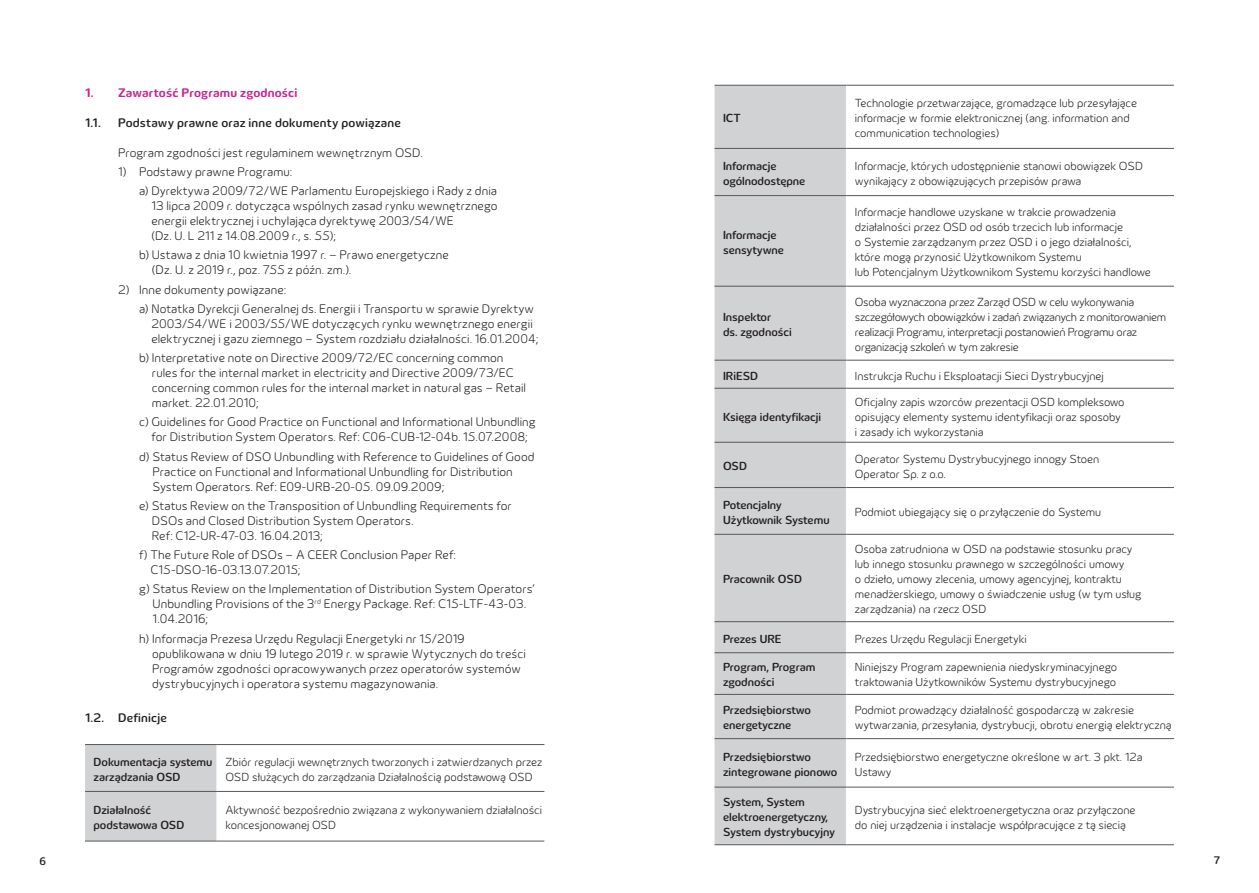
<style>
.page{position:relative;width:1259px;height:893px;background:#fff}
.page>*{position:absolute;margin:0;border:0;box-sizing:border-box;transform-origin:0 0}
.Tekst{font:300 12.75px/15px "Innogy";letter-spacing:.005em;color:#231f20}
.t1{font:500 12.75px "Innogy";letter-spacing:.015em;color:#231f20}
.t2{font:700 12.75px "Innogy";letter-spacing:.01em;color:#c52691}
.Normalny{font:300 12px/15px "Innogy";color:#231f20}
.Normalny-2{font:500 12px/15px "Innogy";letter-spacing:-.005em;color:#231f20}
.Normalny-3{font:300 12px/15px "Innogy";letter-spacing:-.02em;color:#231f20}
.t3{font:500 11.25px "Innogy";color:#231f20}
</style>
<div class="page">
<svg style="left:714px;top:86px;width:132px;height:758px;background:#d2d3d5"></svg>
<hr style="left:714px;top:85px;width:132px;height:1px;background:#57585a">
<hr style="left:846px;top:85px;width:328px;height:1px;background:#57585a">
<hr style="left:714px;top:148px;width:132px;height:1px;background:#57585a">
<hr style="left:846px;top:148px;width:328px;height:1px;background:#57585a">
<hr style="left:714px;top:195px;width:132px;height:1px;background:#57585a">
<hr style="left:846px;top:195px;width:328px;height:1px;background:#57585a">
<hr style="left:714px;top:286px;width:132px;height:1px;background:#57585a">
<hr style="left:846px;top:286px;width:328px;height:1px;background:#57585a">
<hr style="left:714px;top:360px;width:132px;height:1px;background:#57585a">
<hr style="left:846px;top:360px;width:328px;height:1px;background:#57585a">
<hr style="left:714px;top:388px;width:132px;height:1px;background:#57585a">
<hr style="left:846px;top:388px;width:328px;height:1px;background:#57585a">
<hr style="left:714px;top:442px;width:132px;height:1px;background:#57585a">
<hr style="left:846px;top:442px;width:328px;height:1px;background:#57585a">
<hr style="left:714px;top:487px;width:132px;height:1px;background:#57585a">
<hr style="left:846px;top:487px;width:328px;height:1px;background:#57585a">
<hr style="left:714px;top:534px;width:132px;height:1px;background:#57585a">
<hr style="left:846px;top:534px;width:328px;height:1px;background:#57585a">
<hr style="left:714px;top:621px;width:132px;height:1px;background:#57585a">
<hr style="left:846px;top:621px;width:328px;height:1px;background:#57585a">
<hr style="left:714px;top:652px;width:132px;height:1px;background:#57585a">
<hr style="left:846px;top:652px;width:328px;height:1px;background:#57585a">
<hr style="left:714px;top:694px;width:132px;height:1px;background:#57585a">
<hr style="left:846px;top:694px;width:328px;height:1px;background:#57585a">
<hr style="left:714px;top:738px;width:132px;height:1px;background:#57585a">
<hr style="left:846px;top:738px;width:328px;height:1px;background:#57585a">
<hr style="left:714px;top:787px;width:132px;height:1px;background:#57585a">
<hr style="left:846px;top:787px;width:328px;height:1px;background:#57585a">
<hr style="left:714px;top:844px;width:132px;height:1px;background:#57585a">
<hr style="left:846px;top:844px;width:328px;height:1px;background:#57585a">
<div style="left:85px;top:745px;width:132px;height:96px;background:#d1d2d4"></div>
<hr style="left:85px;top:744px;width:132px;height:1px;background:#57585a">
<hr style="left:217px;top:744px;width:327px;height:1px;background:#57585a">
<hr style="left:85px;top:791px;width:132px;height:1px;background:#57585a">
<hr style="left:217px;top:791px;width:327px;height:1px;background:#57585a">
<hr style="left:85px;top:841px;width:132px;height:1px;background:#57585a">
<hr style="left:217px;top:841px;width:327px;height:1px;background:#57585a">
<p class="t2" style="left:85px;top:85px;width:214px">1. Zawartość Programu zgodności</p>
<p class="t1" style="left:85px;top:115px;width:17px">1.1.</p>
<p class="t1" style="left:118px;top:115px;width:284px">Podstawy prawne oraz inne dokumenty powiązane</p>
<p class="Tekst" style="left:118px;top:145px;width:306px">Program zgodności jest regulaminem wewnętrznym OSD.</p>
<p class="Tekst" style="left:118px;top:164px;width:176px">1) Podstawy prawne Programu:</p>
<p class="Tekst" style="left:151px;top:184px;width:348px;text-indent:-12px">a) Dyrektywa 2009/72/WE Parlamentu Europejskiego i Rady z dnia 13 lipca 2009 r. dotycząca wspólnych zasad rynku wewnętrznego energii elektrycznej i uchylająca dyrektywę 2003/54/WE<br>(Dz. U. L 211 z 14.08.2009 r., s. 55);</p>
<p class="Tekst" style="left:152px;top:248px;width:298px;text-indent:-13px">b) Ustawa z dnia 10 kwietnia 1997 r. – Prawo energetyczne (Dz. U. z 2019 r., poz. 755 z późn. zm.).</p>
<p class="Tekst" style="left:118px;top:282px;width:170px">2) Inne dokumenty powiązane:</p>
<p class="Tekst" style="left:151px;top:301px;width:388px;text-indent:-12px">a) Notatka Dyrekcji Generalnej ds. Energii i Transportu w sprawie Dyrektyw<br>2003/54/WE i 2003/55/WE dotyczących rynku wewnętrznego energii elektrycznej i gazu ziemnego – System rozdziału działalności. 16.01.2004;</p>
<p class="Tekst" style="left:152px;top:351px;width:375px;text-indent:-13px">b) Interpretative note on Directive 2009/72/EC concerning common rules for the internal market in electricity and Directive 2009/73/EC concerning common rules for the internal market in natural gas – Retail market. 22.01.2010;</p>
<p class="Tekst" style="left:139px;top:415px;width:398px;text-align:center">c) Guidelines for Good Practice on Functional and Informational Unbundling for Distribution System Operators. Ref: C06-CUB-12-04b. 15.07.2008;</p>
<p class="Tekst" style="left:152px;top:449px;width:384px;text-indent:-13px">d) Status Review of DSO Unbundling with Reference to Guidelines of Good<br>Practice on Functional and Informational Unbundling for Distribution<br>System Operators. Ref: E09-URB-20-05. 09.09.2009;</p>
<p class="Tekst" style="left:152px;top:498px;width:362px;text-indent:-13px">e) Status Review on the Transposition of Unbundling Requirements for<br>DSOs and Closed Distribution System Operators.<br>Ref: C12-UR-47-03. 16.04.2013;</p>
<p class="Tekst" style="left:150px;top:548px;width:307px;text-indent:-11px">f) The Future Role of DSOs – A CEER Conclusion Paper Ref:<br>C15-DSO-16-03.13.07.2015;</p>
<p class="Tekst" style="left:153px;top:582px;width:384px;text-indent:-13px">g) Status Review on the Implementation of Distribution System Operators’<br>Unbundling Provisions of the 3<sup>rd</sup> Energy Package. Ref: C15-LTF-43-03.<br>1.04.2016;</p>
<p class="Tekst" style="left:152px;top:631px;width:375px;text-indent:-13px">h) Informacja Prezesa Urzędu Regulacji Energetyki nr 15/2019 opublikowana w dniu 19 lutego 2019 r. w sprawie Wytycznych do treści Programów zgodności opracowywanych przez operatorów systemów dystrybucyjnych i operatora systemu magazynowania.</p>
<p class="t1" style="left:85px;top:710px;width:83px">1.2. Definicje</p>
<p class="Normalny-2" style="left:94px;top:755px;width:120px">Dokumentacja systemu zarządzania OSD</p>
<p class="Normalny" style="left:225px;top:755px;width:318px">Zbiór regulacji wewnętrznych tworzonych i zatwierdzanych przez<br>OSD służących do zarządzania Działalnością podstawową OSD</p>
<p class="Normalny-2" style="left:94px;top:803px;width:92px">Działalność podstawowa OSD</p>
<p class="Normalny" style="left:225px;top:803px;width:318px">Aktywność bezpośrednio związana z wykonywaniem działalności koncesjonowanej OSD</p>
<p class="Normalny-2" style="left:723px;top:111px;width:19px">ICT</p>
<p class="Normalny" style="left:855px;top:96px;width:284px">Technologie przetwarzające, gromadzące lub przesyłające informacje w formie elektronicznej (ang. information and communication technologies)</p>
<p class="Normalny-2" style="left:723px;top:159px;width:84px">Informacje ogólnodostępne</p>
<p class="Normalny" style="left:855px;top:159px;width:289px">Informacje, których udostępnienie stanowi obowiązek OSD wynikający z obowiązujących przepisów prawa</p>
<p class="Normalny-2" style="left:723px;top:228px;width:62px">Informacje sensytywne</p>
<p class="Normalny-2" style="left:723px;top:310px;width:70px">Inspektor<br>ds. zgodności</p>
<p class="Normalny" style="left:855px;top:205px;width:297px">Informacje handlowe uzyskane w trakcie prowadzenia działalności przez OSD od osób trzecich lub informacje<br>o Systemie zarządzanym przez OSD i o jego działalności, które mogą przynosić Użytkownikom Systemu<br>lub Potencjalnym Użytkownikom Systemu korzyści handlowe</p>
<p class="Normalny-3" style="left:855px;top:295px;width:313px">Osoba wyznaczona przez Zarząd OSD w celu wykonywania szczegółowych obowiązków i zadań związanych z monitorowaniem realizacji Programu, interpretacji postanowień Programu oraz organizacją szkoleń w tym zakresie</p>
<p class="Normalny-2" style="left:723px;top:368px;width:37px">IRiESD</p>
<p class="Normalny" style="left:855px;top:368px;width:250px">Instrukcja Ruchu i Eksploatacji Sieci Dystrybucyjnej</p>
<p class="Normalny-2" style="left:723px;top:409px;width:99px">Księga identyfikacji</p>
<p class="Normalny" style="left:855px;top:395px;width:271px">Oficjalny zapis wzorców prezentacji OSD kompleksowo opisujący elementy systemu identyfikacji oraz sposoby i zasady ich wykorzystania</p>
<p class="Normalny-2" style="left:723px;top:459px;width:26px">OSD</p>
<p class="Normalny" style="left:855px;top:452px;width:246px">Operator Systemu Dystrybucyjnego innogy Stoen<br>Operator Sp. z o.o.</p>
<p class="Normalny-2" style="left:723px;top:498px;width:108px">Potencjalny<br>Użytkownik Systemu</p>
<p class="Normalny" style="left:855px;top:505px;width:248px">Podmiot ubiegający się o przyłączenie do Systemu</p>
<p class="Normalny-2" style="left:723px;top:572px;width:80px">Pracownik OSD</p>
<p class="Normalny" style="left:855px;top:542px;width:288px">Osoba zatrudniona w OSD na podstawie stosunku pracy lub innego stosunku prawnego w szczególności umowy<br>o dzieło, umowy zlecenia, umowy agencyjnej, kontraktu menadżerskiego, umowy o świadczenie usług (w tym usług zarządzania) na rzecz OSD</p>
<p class="Normalny-2" style="left:723px;top:631px;width:60px">Prezes URE</p>
<p class="Normalny" style="left:855px;top:631px;width:173px">Prezes Urzędu Regulacji Energetyki</p>
<p class="Normalny-2" style="left:723px;top:660px;width:94px">Program, Program zgodności</p>
<p class="Normalny" style="left:855px;top:660px;width:264px">Niniejszy Program zapewnienia niedyskryminacyjnego traktowania Użytkowników Systemu dystrybucyjnego</p>
<p class="Normalny-2" style="left:723px;top:703px;width:89px">Przedsiębiorstwo energetyczne</p>
<p class="Normalny" style="left:855px;top:703px;width:318px">Podmiot prowadzący działalność gospodarczą w zakresie wytwarzania, przesyłania, dystrybucji, obrotu energią elektryczną</p>
<p class="Normalny-2" style="left:723px;top:750px;width:116px">Przedsiębiorstwo zintegrowane pionowo</p>
<p class="Normalny" style="left:855px;top:750px;width:289px">Przedsiębiorstwo energetyczne określone w art. 3 pkt. 12a<br>Ustawy</p>
<p class="Normalny-2" style="left:723px;top:795px;width:114px">System, System elektroenergetyczny,<br>System dystrybucyjny</p>
<p class="Normalny" style="left:855px;top:803px;width:282px">Dystrybucyjna sieć elektroenergetyczna oraz przyłączone do niej urządzenia i instalacje współpracujące z tą siecią</p>
<p class="t3" style="left:40px;top:854px;width:8px">6</p>
<p class="t3" style="left:1213px;top:854px;width:8px">7</p>
</div>
